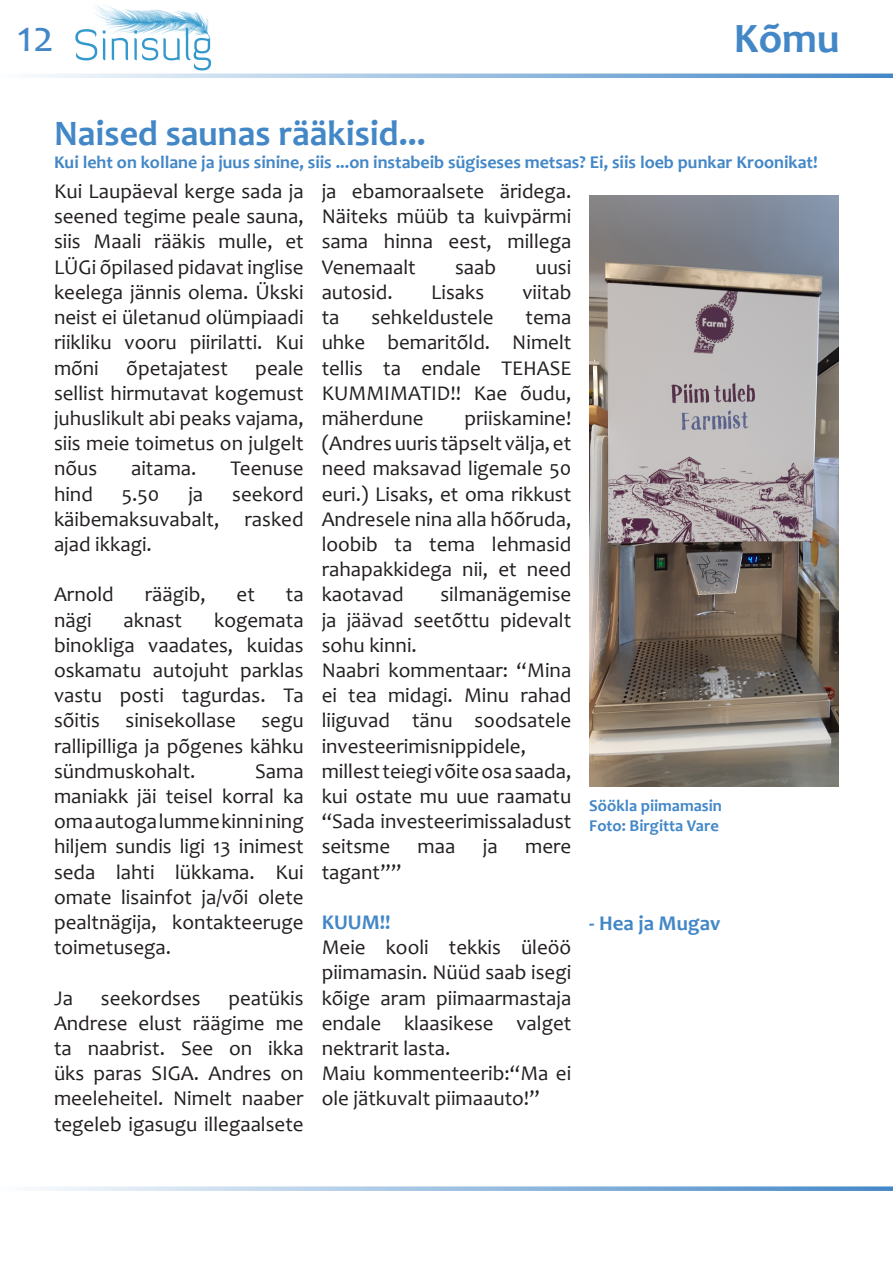
<style>
.page{position:relative;width:893px;height:1263px;background:#fff}
.page>*{position:absolute;margin:0;border:0;box-sizing:border-box;transform-origin:0 0}
.t1{font:45px "Candara";color:#4387c7}
.t2{font:700 42px "Candara";color:#4387c7}
.t3{font:700 36px "Candara";color:#4387c7}
.t4{font:21px/25.2px "Candara";color:#231f20;text-align:justify}
.t5{font:700 21px "Candara";color:#4387c7}
.t6{font:700 18px "Candara";color:#4387c7}
.t7{font:700 16.5px "Candara";color:#4387c7}
</style>
<div class="page">
<svg style="left:37px;top:74px;width:856px;height:4px"></svg>
<svg style="left:37px;top:1186px;width:856px;height:5px"></svg>
<img style="left:75px;top:5px;width:136px;height:65px">
<img style="left:589px;top:196px;width:250px;height:590px">
<h1 class="t1" style="left:17px;top:8px;width:38px">12</h1>
<p class="t2" style="left:734px;top:12px;width:107px">Kõmu</p>
<p class="t3" style="left:54px;top:111px;width:373px">Naised saunas rääkisid...</p>
<p class="t6" style="left:54px;top:151px;width:765px">Kui leht on kollane ja juus sinine, siis ...on instabeib sügiseses metsas? Ei, siis loeb punkar Kroonikat!</p>
<p class="t4" style="left:54px;top:178px;width:251px">Kui Laupäeval kerge sada ja seened tegime peale sauna, siis Maali rääkis mulle, et LÜGi õpilased pidavat inglise keelega jännis olema. Ükski neist ei ületanud olümpiaadi riikliku vooru piirilatti. Kui mõni</p>
<p class="t4" style="left:322px;top:178px;width:251px">ja ebamoraalsete äridega.<br>Näiteks müüb ta kuivpärmi sama hinna eest, millega Venemaalt</p>
<p class="t4" style="left:455px;top:254px;width:43px">saab</p>
<p class="t4" style="left:535px;top:254px;width:37px">uusi</p>
<p class="t4" style="left:322px;top:279px;width:73px">autosid.</p>
<p class="t4" style="left:431px;top:279px;width:55px">Lisaks</p>
<p class="t4" style="left:523px;top:279px;width:50px">viitab</p>
<p class="t4" style="left:322px;top:304px;width:19px">ta</p>
<p class="t4" style="left:371px;top:304px;width:124px">sehkeldustele</p>
<p class="t4" style="left:322px;top:304px;width:251px;text-indent:204px">tema uhke bemaritõld. Nimelt tellis ta endale TEHASE KUMMIMATID!! Kae õudu, mäherdune</p>
<p class="t4" style="left:54px;top:355px;width:251px;text-indent:201px">peale sellist hirmutavat kogemust juhuslikult abi peaks vajama, siis meie toimetus on julgelt nõus</p>
<p class="t4" style="left:126px;top:355px;width:103px">õpetajatest</p>
<p class="t4" style="left:322px;top:405px;width:251px;text-indent:143px">priiskamine! (Andres uuris täpselt välja, et need maksavad ligemale 50 euri.) Lisaks, et oma rikkust Andresele nina alla hõõruda, loobib ta tema lehmasid rahapakkidega nii, et need kaotavad</p>
<p class="t4" style="left:131px;top:456px;width:67px">aitama.</p>
<p class="t4" style="left:230px;top:456px;width:75px">Teenuse</p>
<p class="t4" style="left:54px;top:481px;width:251px;text-indent:178px">seekord käibemaksuvabalt, rasked ajad ikkagi.</p>
<p class="t4" style="left:54px;top:582px;width:61px">Arnold</p>
<p class="t4" style="left:145px;top:582px;width:62px">räägib,</p>
<p class="t4" style="left:237px;top:582px;width:20px">et</p>
<p class="t4" style="left:286px;top:582px;width:19px">ta</p>
<p class="t4" style="left:54px;top:607px;width:39px">nägi</p>
<p class="t4" style="left:124px;top:607px;width:60px">aknast</p>
<p class="t4" style="left:54px;top:481px;width:40px">hind</p>
<p class="t4" style="left:122px;top:481px;width:39px">5.50</p>
<p class="t4" style="left:188px;top:481px;width:16px">ja</p>
<p class="t4" style="left:322px;top:582px;width:251px;text-indent:119px">silmanägemise ja jäävad seetõttu pidevalt sohu kinni.</p>
<p class="t4" style="left:322px;top:657px;width:251px;text-align:left">Naabri kommentaar: “Mina ei tea midagi. Minu rahad liiguvad tänu soodsatele investeerimisnippidele, millest teiegi võite osa saada, kui ostate mu uue raamatu “Sada investeerimissaladust seitsme</p>
<p class="t4" style="left:54px;top:607px;width:251px;text-indent:160px">kogemata binokliga vaadates, kuidas oskamatu autojuht parklas vastu posti tagurdas. Ta sõitis sinisekollase segu rallipilliga ja põgenes kähku sündmuskohalt.</p>
<p class="t4" style="left:54px;top:758px;width:251px;text-indent:201px">Sama maniakk jäi teisel korral ka oma autoga lumme kinni ning hiljem sundis ligi 13 inimest seda lahti lükkama. Kui omate lisainfot ja/või olete pealtnägija, kontakteeruge toimetusega.</p>
<p class="t4" style="left:54px;top:985px;width:21px">Ja</p>
<p class="t4" style="left:101px;top:985px;width:101px">seekordses</p>
<p class="t7" style="left:589px;top:795px;width:134px">Söökla piimamasin</p>
<p class="t7" style="left:589px;top:815px;width:131px">Foto: Birgitta Vare</p>
<p class="t4" style="left:418px;top:834px;width:39px">maa</p>
<p class="t4" style="left:483px;top:834px;width:16px">ja</p>
<p class="t4" style="left:525px;top:834px;width:48px">mere</p>
<p class="t4" style="left:322px;top:859px;width:81px">tagant””</p>
<p class="t5" style="left:322px;top:909px;width:70px">KUUM!!</p>
<p class="t4" style="left:322px;top:934px;width:251px">Meie kooli tekkis üleöö piimamasin. Nüüd saab isegi kõige aram piimaarmastaja endale klaasikese valget nektrarit lasta.</p>
<p class="t4" style="left:322px;top:1060px;width:251px">Maiu kommenteerib:“Ma ei ole jätkuvalt piimaauto!”</p>
<p class="t5" style="left:589px;top:910px;width:132px">- Hea ja Mugav</p>
<p class="t4" style="left:54px;top:985px;width:251px;text-indent:174px">peatükis Andrese elust räägime me ta naabrist. See on ikka üks paras SIGA. Andres on meeleheitel. Nimelt naaber tegeleb igasugu illegaalsete</p>
</div>
